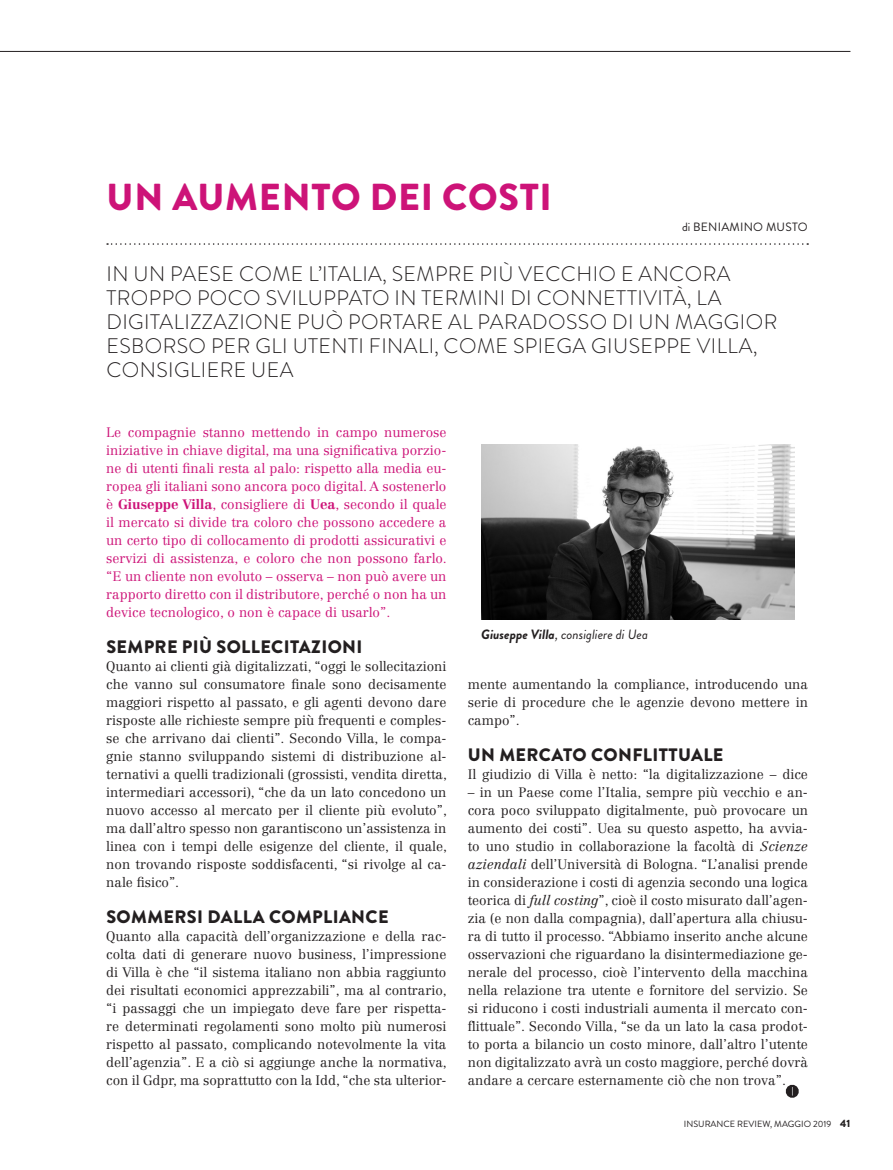
<style>
.page{position:relative;width:893px;height:1170px;background:#fff}
.page>*{position:absolute;margin:0;border:0;box-sizing:border-box;transform-origin:0 0}
.t1{font:900 37.5px "Brandon Grotesque";letter-spacing:.02em;color:#cd1378}
.t2{font:300 21px/24px "Brandon Grotesque";letter-spacing:.02em;color:#231f20}
.t3{font:900 18px "Brandon Grotesque";letter-spacing:.02em;color:#231f20}
.t4{font:300 13.5px/18px "Centennial LT Std";color:#231f20;text-align:justify}
.t5{font:300 13.5px/18px "Centennial LT Std";color:#cd1378;text-align:justify}
.t6{font:italic 13.5px "Brandon Grotesque";color:#231f20}
.t7{font:12px "Brandon Grotesque";letter-spacing:.02em;color:#231f20}
.t8{font:9px "Brandon Grotesque";color:#231f20}
.s1{font-weight:700}
.s2{font-style:italic}
.s3{font-weight:900;font-size:10.5px}
</style>
<div class="page">
<svg style="left:107px;top:243px;width:701px;height:2px"></svg>
<img style="left:481px;top:444px;width:313px;height:175px">
<svg style="left:786px;top:1084px;width:13px;height:13px"></svg>
<hr style="left:0;top:51px;width:850px;height:1px;background:#231f20">
<p class="t1" style="left:107px;top:170px;width:447px">UN AUMENTO DEI COSTI</p>
<p class="t7" style="left:682px;top:219px;width:127px">di BENIAMINO MUSTO</p>
<p class="t2" style="left:106px;top:261px;width:672px">IN UN PAESE COME L’ITALIA, SEMPRE PIÙ VECCHIO E ANCORA TROPPO POCO SVILUPPATO IN TERMINI DI CONNETTIVITÀ, LA DIGITALIZZAZIONE PUÒ PORTARE AL PARADOSSO DI UN MAGGIOR ESBORSO PER GLI UTENTI FINALI, COME SPIEGA GIUSEPPE VILLA, CONSIGLIERE UEA</p>
<p class="t5" style="left:106px;top:423px;width:342px">Le compagnie stanno mettendo in campo numerose iniziative in chiave digital, ma una significativa porzio&shy;ne di utenti finali resta al palo: rispetto alla media eu&shy;ropea gli italiani sono ancora poco digital. A sostenerlo è <span class="s1">Giuseppe Villa</span>, consigliere di <span class="s1">Uea</span>, secondo il quale il mercato si divide tra coloro che possono accedere a un certo tipo di collocamento di prodotti assicurativi e servizi di assistenza, e coloro che non possono farlo. “E un cliente non evoluto – osserva – non può avere un rapporto diretto con il distributore, perché o non ha un device tecnologico, o non è capace di usarlo”.</p>
<p class="t3" style="left:106px;top:633px;width:257px">SEMPRE PIÙ SOLLECITAZIONI</p>
<p class="t4" style="left:106px;top:657px;width:342px">Quanto ai clienti già digitalizzati, “oggi le sollecitazioni che vanno sul consumatore finale sono decisamente maggiori rispetto al passato, e gli agenti devono dare risposte alle richieste sempre più frequenti e comples&shy;se che arrivano dai clienti”. Secondo Villa, le compa&shy;gnie stanno sviluppando sistemi di distribuzione al&shy;ternativi a quelli tradizionali (grossisti, vendita diretta, intermediari accessori), “che da un lato concedono un nuovo accesso al mercato per il cliente più evoluto”, ma dall’altro spesso non garantiscono un’assistenza in linea con i tempi delle esigenze del cliente, il quale, non trovando risposte soddisfacenti, “si rivolge al ca&shy;nale fisico”.</p>
<p class="t3" style="left:106px;top:903px;width:284px">SOMMERSI DALLA COMPLIANCE</p>
<p class="t4" style="left:106px;top:927px;width:342px">Quanto alla capacità dell’organizzazione e della rac&shy;colta dati di generare nuovo business, l’impressione di Villa è che “il sistema italiano non abbia raggiunto dei risultati economici apprezzabili”, ma al contrario, “i passaggi che un impiegato deve fare per rispetta&shy;re determinati regolamenti sono molto più numerosi rispetto al passato, complicando notevolmente la vita dell’agenzia”. E a ciò si aggiunge anche la normativa, con il Gdpr, ma soprattutto con la Idd, “che sta ulterior-</p>
<p class="t6" style="left:481px;top:625px;width:168px"><span class="s1">Giuseppe Villa</span>, consigliere di Uea</p>
<p class="t4" style="left:468px;top:675px;width:342px">mente aumentando la compliance, introducendo una serie di procedure che le agenzie devono mettere in campo”.</p>
<p class="t3" style="left:468px;top:741px;width:257px">UN MERCATO CONFLITTUALE</p>
<p class="t4" style="left:468px;top:765px;width:342px">Il giudizio di Villa è netto: “la digitalizzazione – dice</p>
<p class="t4" style="left:468px;top:783px;width:342px">– in un Paese come l’Italia, sempre più vecchio e an&shy;cora poco sviluppato digitalmente, può provocare un aumento dei costi”. Uea su questo aspetto, ha avvia&shy;to uno studio in collaborazione la facoltà di <span class="s2">Scienze aziendali</span> dell’Università di Bologna. “L’analisi prende in considerazione i costi di agenzia secondo una logica teorica di <span class="s2">full costing</span>”, cioè il costo misurato dall’agen&shy;zia (e non dalla compagnia), dall’apertura alla chiusu&shy;ra di tutto il processo. “Abbiamo inserito anche alcune osservazioni che riguardano la disintermediazione ge&shy;nerale del processo, cioè l’intervento della macchina nella relazione tra utente e fornitore del servizio. Se si riducono i costi industriali aumenta il mercato con&shy;flittuale”. Secondo Villa, “se da un lato la casa prodot&shy;to porta a bilancio un costo minore, dall’altro l’utente non digitalizzato avrà un costo maggiore, perché dovrà andare a cercare esternamente ciò che non trova”.</p>
<p class="t8" style="left:684px;top:1117px;width:168px">INSURANCE REVIEW, MAGGIO 2019 <span class="s3">41</span></p>
</div>
